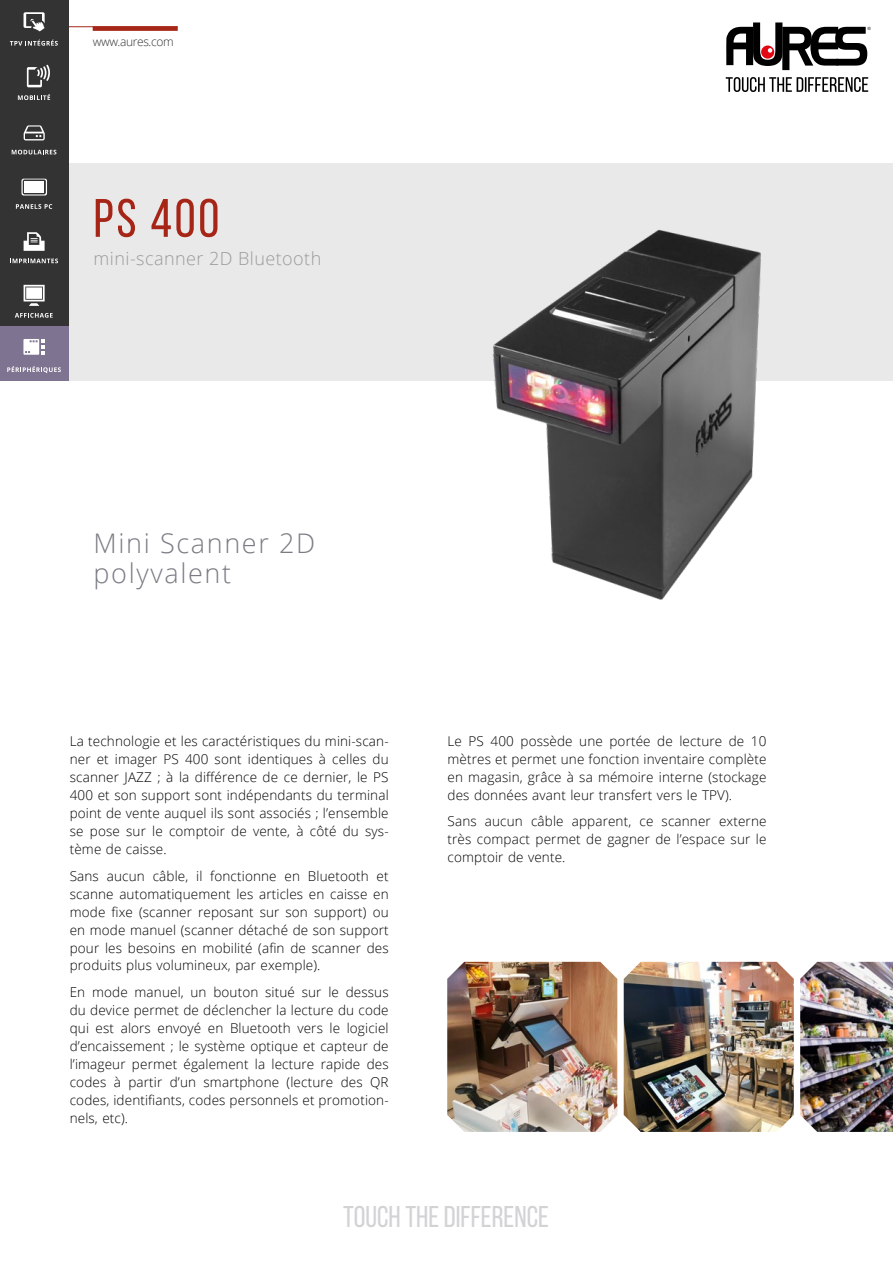
<style>
.page{position:relative;width:893px;height:1263px;background:#fff}
.page>*{position:absolute;margin:0;border:0;box-sizing:border-box;transform-origin:0 0}
.t1{font:54px "Bebas Neue";color:#a62517}
.t2{font:30px "Bebas Neue";color:#d3d3d6}
.t3{font:300 27px/30px "Open Sans";letter-spacing:.06em;color:#797c83}
.t4{font:300 18px "Open Sans";letter-spacing:.025em;color:#9c9b9b}
.t5{font:300 13.5px/18px "Open Sans";letter-spacing:.01em;color:#000;text-align:justify}
.t6{font:300 12px "Open Sans";letter-spacing:-.03em;color:#333}
</style>
<div class="page">
<div style="left:38px;top:163px;width:855px;height:218px;background:#e9e9e9"></div>
<div style="left:93px;top:26px;width:85px;height:5px;background:#a62617"></div>
<hr style="left:0;top:26px;width:178px;height:1px;background:#a62617">
<svg style="left:726px;top:22px;width:145px;height:48px"></svg>
<svg style="left:726px;top:77px;width:142px;height:15px"></svg>
<div style="left:0;top:109px;width:69px;height:54px;background:#333"></div>
<div style="left:0;top:163px;width:69px;height:55px;background:#333"></div>
<div style="left:0;top:218px;width:69px;height:54px;background:#333"></div>
<div style="left:0;top:272px;width:69px;height:54px;background:#333"></div>
<div style="left:0;top:326px;width:69px;height:55px;background:#7e7391"></div>
<div style="left:0;top:54px;width:69px;height:55px;background:#333"></div>
<div style="left:0;top:0;width:69px;height:54px;background:#333"></div>
<svg style="left:24px;top:12px;width:21px;height:19px"></svg>
<svg style="left:10px;top:40px;width:48px;height:6px"></svg>
<svg style="left:12px;top:150px;width:44px;height:4px"></svg>
<svg style="left:18px;top:94px;width:32px;height:6px"></svg>
<svg style="left:16px;top:204px;width:36px;height:5px"></svg>
<svg style="left:15px;top:313px;width:38px;height:5px"></svg>
<svg style="left:7px;top:366px;width:54px;height:7px"></svg>
<svg style="left:10px;top:259px;width:48px;height:4px"></svg>
<svg style="left:24px;top:232px;width:21px;height:19px"></svg>
<svg style="left:24px;top:285px;width:21px;height:21px"></svg>
<svg style="left:24px;top:125px;width:21px;height:15px"></svg>
<svg style="left:21px;top:179px;width:26px;height:17px"></svg>
<div style="left:24px;top:181px;width:20px;height:12px;background:#fff"></div>
<svg style="left:27px;top:65px;width:23px;height:22px"></svg>
<svg style="left:23px;top:339px;width:22px;height:16px"></svg>
<img style="left:624px;top:962px;width:170px;height:170px">
<img style="left:447px;top:962px;width:170px;height:170px">
<img style="left:800px;top:962px;width:93px;height:170px">
<img style="left:492px;top:229px;width:269px;height:371px">
<p class="t6" style="left:93px;top:34px;width:83px">www.aures.com</p>
<h1 class="t1" style="left:94px;top:189px;width:127px">PS 400</h1>
<h3 class="t4" style="left:94px;top:246px;width:229px">mini-scanner 2D Bluetooth</h3>
<h3 class="t3" style="left:94px;top:528px;width:223px">Mini Scanner 2D polyvalent</h3>
<p class="t5" style="left:70px;top:732px;width:320px">La technologie et les caractéristiques du mini-scan&shy;ner et imager PS 400 sont identiques à celles du scanner JAZZ ; à la différence de ce dernier, le PS 400 et son support sont indépendants du terminal point de vente auquel ils sont associés ; l’ensemble se pose sur le comptoir de vente, à côté du sys&shy;tème de caisse.</p>
<p class="t5" style="left:70px;top:866px;width:320px">Sans aucun câble, il fonctionne en Bluetooth et scanne automatiquement les articles en caisse en mode fixe (scanner reposant sur son support) ou en mode manuel (scanner détaché de son support pour les besoins en mobilité (afin de scanner des produits plus volumineux, par exemple).</p>
<p class="t5" style="left:70px;top:983px;width:320px">En mode manuel, un bouton situé sur le dessus du device permet de déclencher la lecture du code qui est alors envoyé en Bluetooth vers le logiciel d’encaissement ; le système optique et capteur de l’imageur permet également la lecture rapide des codes à partir d’un smartphone (lecture des QR codes, identifiants, codes personnels et promotion&shy;nels, etc).</p>
<p class="t5" style="left:448px;top:732px;width:320px">Le PS 400 possède une portée de lecture de 10 mètres et permet une fonction inventaire complète en magasin, grâce à sa mémoire interne (stockage des données avant leur transfert vers le TPV).</p>
<p class="t5" style="left:448px;top:812px;width:320px">Sans aucun câble apparent, ce scanner externe très compact permet de gagner de l’espace sur le comptoir de vente.</p>
<h2 class="t2" style="left:343px;top:1200px;width:207px">TOUCH THE DIFFERENCE</h2>
</div>
